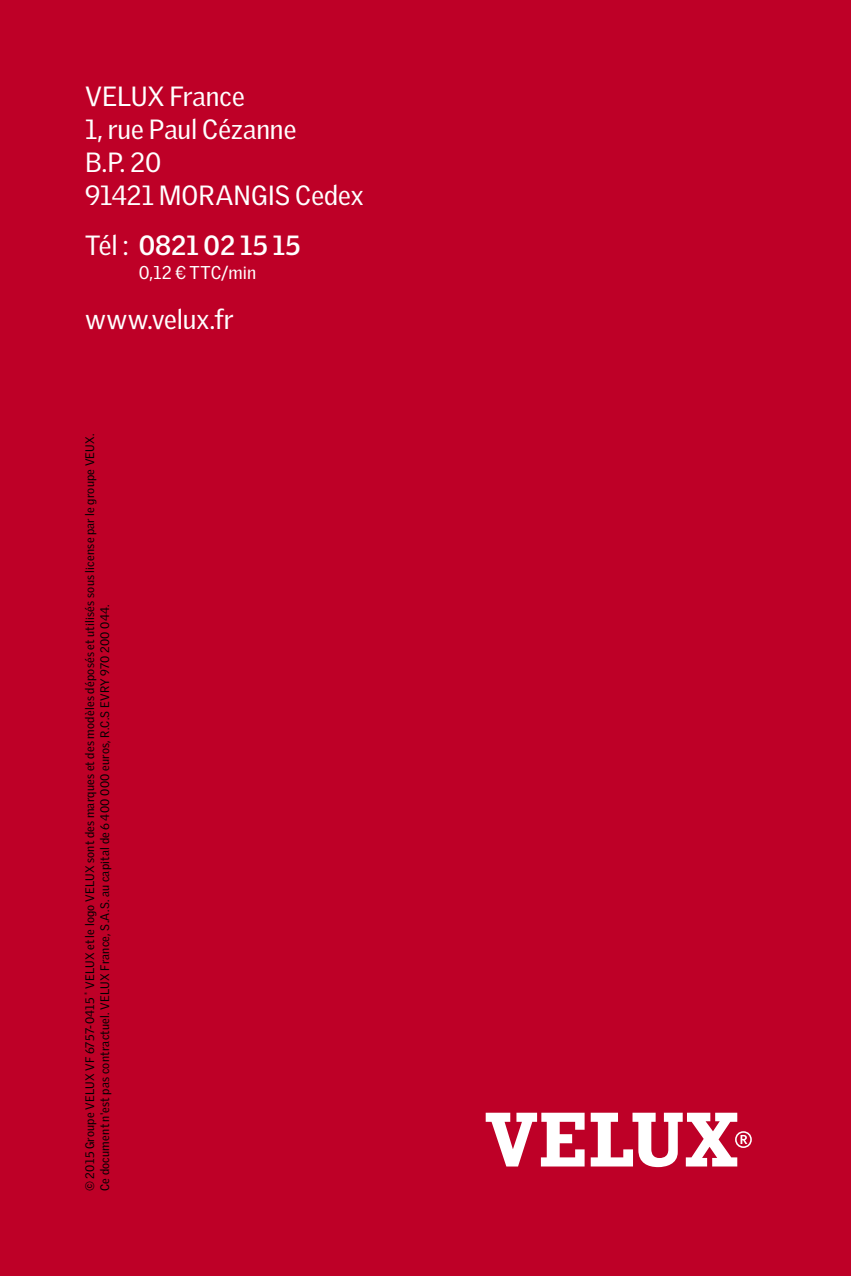
<style>
.page{position:relative;width:851px;height:1276px;background:#fff}
.page>*{position:absolute;margin:0;border:0;box-sizing:border-box;transform-origin:0 0}
.t1{font:27px/33px "Velux Gothic";color:#fff}
.t2{font:700 27px "Velux Gothic";color:#fff}
.t3{font:18px "Velux Gothic";letter-spacing:.01em;color:#fff}
.t4{font:12px/15px "Velux Gothic";letter-spacing:.025em;color:#000}
.s1{font-weight:400}
</style>
<div class="page">
<div style="left:0;top:0;width:850px;height:1276px;background:#be0027"></div>
<svg style="left:485px;top:1112px;width:99px;height:54px"></svg>
<svg style="left:590px;top:1112px;width:161px;height:55px"></svg>
<h1 class="t1" style="left:85px;top:79px;width:280px">VELUX France<br>1, rue Paul Cézanne<br>B.P. 20<br>91421 MORANGIS Cedex</h1>
<h1 class="t2" style="left:85px;top:228px;width:217px"><span class="s1">Tél :</span> 0821 02 15 15</h1>
<h2 class="t3" style="left:139px;top:261px;width:119px">0,12 € TTC/min</h2>
<h1 class="t1" style="left:85px;top:302px;width:150px">www.velux.fr</h1>
<p class="t4" style="left:82px;top:1191px;width:759px;rotate:-90deg">© 2015 Groupe VELUX VF 6757-0415 <sup>®</sup> VELUX et le logo VELUX sont des marques et des modèles déposés et utilisés sous license par le groupe VEUX.<br>Ce document n'est pas contractuel. VELUX France, S.A.S. au capital de 6 400 000 euros, R.C.S EVRY 970 200 044.</p>
</div>
